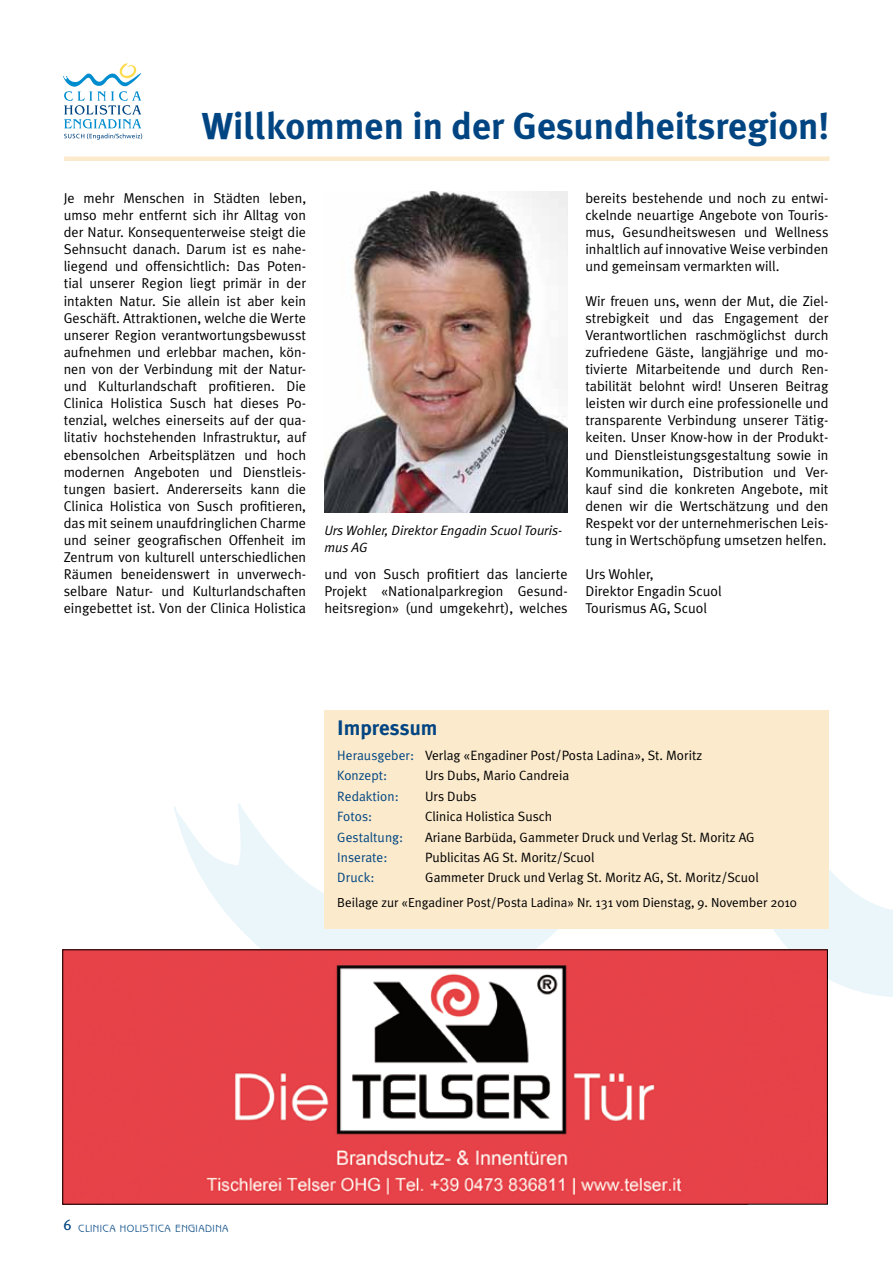
<style>
.page{position:relative;width:893px;height:1263px;background:#fff}
.page>*{position:absolute;margin:0;border:0;box-sizing:border-box;transform-origin:0 0}
.t1{font:700 37.5px "Meta Plus";color:#004582}
.t2{font:700 21px "Meta Plus";color:#004582}
.t3{font:14.25px/17.1px "Meta Plus Normal";color:#000;text-align:justify}
.t4{font:13.5px/20.4px "Meta Plus Normal";color:#000}
.t5{font:italic 13.5px/16.2px "Meta Plus Normal";color:#000}
.t6{font:13.5px "Meta Plus Normal";color:#004582}
.t7{font:13.2px "Meta Plus Normal";color:#000}
.t8{font:10.5px "Benguiat Gothic LT";letter-spacing:.04em;color:#004582}
.s1{color:#004582}
.s2{font-family:"Meta Plus";font-size:15px}
</style>
<div class="page">
<svg style="left:63px;top:63px;width:79px;height:77px"></svg>
<svg style="left:175px;top:734px;width:718px;height:263px"></svg>
<img style="left:325px;top:192px;width:242px;height:320px">
<div style="left:64px;top:156px;width:765px;height:5px;background:#fbeacc"></div>
<div style="left:325px;top:710px;width:504px;height:219px;background:#fbeacc"></div>
<div style="left:64px;top:951px;width:77px;height:251px;background:#e64248"></div>
<img style="left:141px;top:951px;width:685px;height:251px">
<h1 class="t1" style="left:201px;top:105px;width:630px">Willkommen in der Gesundheitsregion!</h1>
<p class="t3" style="left:64px;top:189px;width:244px">Je mehr Menschen in Städten leben, umso mehr entfernt sich ihr Alltag von der Natur. Konsequenterweise steigt die Sehnsucht danach. Darum ist es nahe&shy;liegend und offensichtlich: Das Poten&shy;tial unserer Region liegt primär in der intakten Natur. Sie allein ist aber kein Geschäft. Attraktionen, welche die Werte unserer Region verantwortungsbewusst aufnehmen und erlebbar machen, kön&shy;nen von der Verbindung mit der Natur&shy;und Kulturlandschaft profitieren. Die Clinica Holistica Susch hat dieses Po&shy;tenzial, welches einerseits auf der qua&shy;litativ hochstehenden Infrastruktur, auf ebensolchen Arbeitsplätzen und hoch modernen Angeboten und Dienstleis&shy;tungen basiert. Andererseits kann die Clinica Holistica von Susch profitieren, das mit seinem unaufdringlichen Charme und seiner geografischen Offenheit im Zentrum von kulturell unterschiedlichen Räumen beneidenswert in unverwech&shy;selbare Natur- und Kulturlandschaften eingebettet ist. Von der Clinica Holistica</p>
<p class="t5" style="left:325px;top:522px;width:239px">Urs Wohler, Direktor Engadin Scuol Touris&shy;mus AG</p>
<p class="t3" style="left:325px;top:566px;width:245px">und von Susch profitiert das lancierte Projekt «Nationalparkregion Gesund&shy;heitsregion» (und umgekehrt), welches</p>
<p class="t3" style="left:585px;top:189px;width:245px">bereits bestehende und noch zu entwi&shy;ckelnde neuartige Angebote von Touris&shy;mus, Gesundheitswesen und Wellness inhaltlich auf innovative Weise verbinden und gemeinsam vermarkten will.</p>
<p class="t3" style="left:585px;top:292px;width:245px">Wir freuen uns, wenn der Mut, die Ziel&shy;strebigkeit und das Engagement der Verantwortlichen raschmöglichst durch zufriedene Gäste, langjährige und mo&shy;tivierte Mitarbeitende und durch Ren&shy;tabilität belohnt wird! Unseren Beitrag leisten wir durch eine professionelle und transparente Verbindung unserer Tätig&shy;keiten. Unser Know-how in der Produkt&shy;und Dienstleistungsgestaltung sowie in Kommunikation, Distribution und Ver&shy;kauf sind die konkreten Angebote, mit denen wir die Wertschätzung und den Respekt vor der unternehmerischen Leis&shy;tung in Wertschöpfung umsetzen helfen.</p>
<p class="t3" style="left:585px;top:565px;width:138px;text-align:left">Urs Wohler,<br>Direktor Engadin Scuol<br>Tourismus AG, Scuol</p>
<h2 class="t2" style="left:337px;top:716px;width:102px">Impressum</h2>
<p class="t4" style="left:337px;top:745px;width:366px"><span class="s1">Herausgeber:</span> Verlag «Engadiner Post/Posta Ladina», St. Moritz<br><span class="s1">Konzept:</span></p>
<p class="t4" style="left:425px;top:765px;width:146px">Urs Dubs, Mario Candreia</p>
<p class="t6" style="left:337px;top:788px;width:63px">Redaktion:</p>
<p class="t4" style="left:425px;top:786px;width:53px">Urs Dubs</p>
<p class="t6" style="left:337px;top:809px;width:36px">Fotos:</p>
<p class="t4" style="left:425px;top:806px;width:129px">Clinica Holistica Susch</p>
<p class="t6" style="left:337px;top:829px;width:67px">Gestaltung:</p>
<p class="t4" style="left:425px;top:826px;width:331px">Ariane Barbüda, Gammeter Druck und Verlag St. Moritz AG</p>
<p class="t6" style="left:337px;top:849px;width:52px">Inserate:</p>
<p class="t4" style="left:425px;top:847px;width:171px">Publicitas AG St. Moritz/Scuol</p>
<p class="t6" style="left:337px;top:870px;width:39px">Druck:</p>
<p class="t4" style="left:425px;top:867px;width:335px">Gammeter Druck und Verlag St. Moritz AG, St. Moritz/Scuol</p>
<p class="t7" style="left:337px;top:894px;width:461px">Beilage zur «Engadiner Post/Posta Ladina» Nr. 131 vom Dienstag, 9. November 2010</p>
<p class="t8" style="left:63px;top:1222px;width:167px"><span class="s2">6</span> CLINICA HOLISTICA ENGIADINA</p>
</div>
